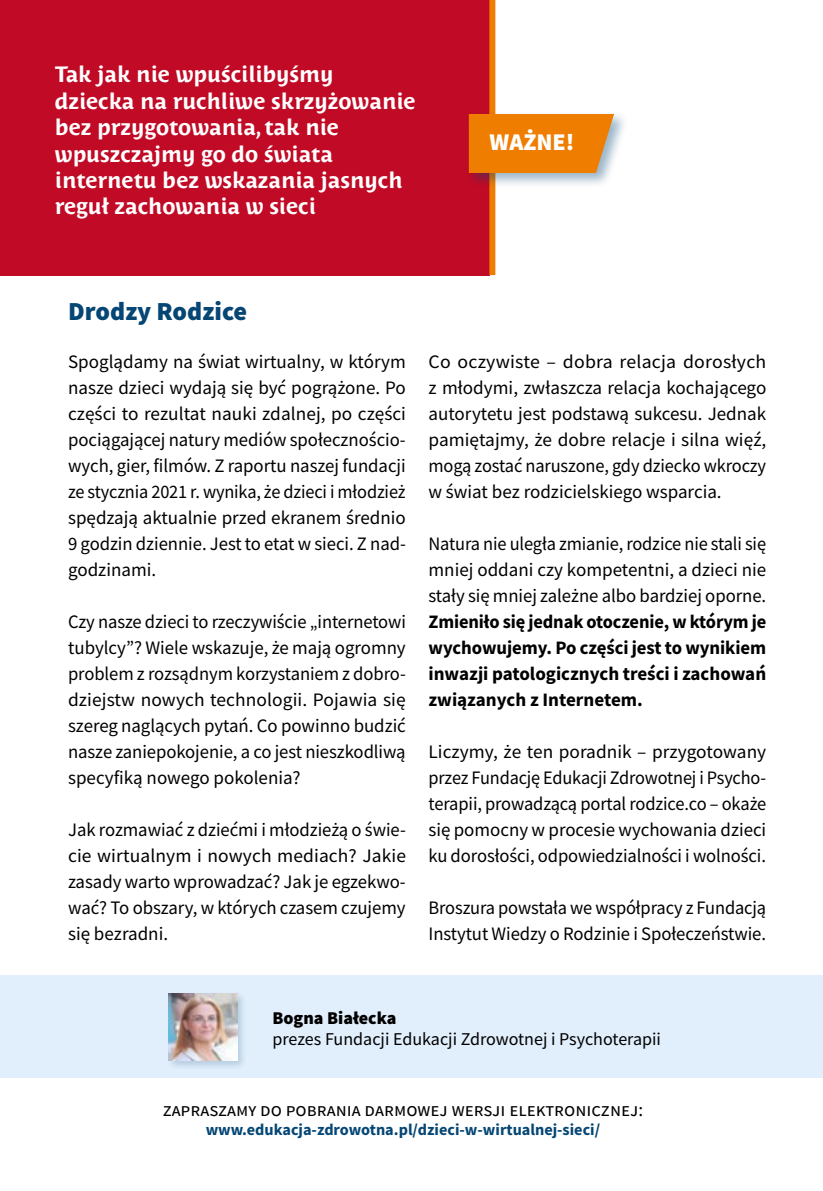
<style>
.page{position:relative;width:823px;height:1191px;background:#fff}
.page>*{position:absolute;margin:0;border:0;box-sizing:border-box;transform-origin:0 0}
.t1{font:900 26px "Source Sans Pro";color:#054674}
.t2{font:900 24px "Source Sans Pro";color:#fff}
.t3{font:700 22px/26.4px "Costa Ptf";color:#fff}
.t4{font:19px/26px "Source Sans Pro";letter-spacing:-.005em;color:#000;text-align:justify}
.t5{font:19px/26px "Source Sans Pro";letter-spacing:-.005em;color:#000;text-align:justify;scale:1.04 1}
.t6{font:700 19px/26px "Source Sans Pro";letter-spacing:-.005em;color:#000;text-align:justify}
.t7{font:18px "Source Sans Pro";color:#000}
.t8{font:900 18px "Source Sans Pro";color:#000}
.t9{font:700 16.2px "Source Sans Pro";color:#054674}
.s1{font-family:"DIN Pl";font-size:16px}
</style>
<div class="page">
<div style="left:0;top:975px;width:822px;height:102px;background:#e1eefb"></div>
<div style="left:0;top:0;width:489px;height:275px;background:#c10a25"></div>
<div style="left:489px;top:0;width:6px;height:275px;background:#ef7d00"></div>
<div style="left:464px;top:110px;width:164px;height:79px;background:#054674;opacity:.4"></div>
<div style="left:468px;top:114px;width:145px;height:59px;background:#ef7d00"></div>
<div style="left:166px;top:991px;width:80px;height:79px;background:#054674;opacity:.2"></div>
<img style="left:169px;top:993px;width:68px;height:67px">
<p class="t3" style="left:55px;top:62px;width:362px;text-indent:-17px"><span class="s1">2</span> Tak jak nie wpuścilibyśmy dziecka na ruchliwe skrzyżowanie bez przygotowania, tak nie wpuszczajmy go do świata internetu bez wskazania jasnych reguł zachowania w sieci</p>
<p class="t2" style="left:489px;top:125px;width:86px">WAŻNE!</p>
<h1 class="t1" style="left:68px;top:293px;width:181px">Drodzy Rodzice</h1>
<p class="t4" style="left:68px;top:348px;width:339px">Spoglądamy na świat wirtualny, w którym nasze dzieci wydają się być pogrążone. Po części to rezultat nauki zdalnej, po części pociągającej natury mediów społecznościo&shy;wych, gier, filmów. Z raportu naszej fundacji ze stycznia 2021 r. wynika, że dzieci i młodzież spędzają aktualnie przed ekranem średnio 9 godzin dziennie. Jest to etat w sieci. Z nad&shy;godzinami.</p>
<p class="t4" style="left:68px;top:608px;width:339px">Czy nasze dzieci to rzeczywiście „internetowi tubylcy”? Wiele wskazuje, że mają ogromny problem z rozsądnym korzystaniem z dobro&shy;dziejstw nowych technologii. Pojawia się szereg naglących pytań. Co powinno budzić nasze zaniepokojenie, a co jest nieszkodliwą specyfiką nowego pokolenia?</p>
<p class="t4" style="left:68px;top:816px;width:339px">Jak rozmawiać z dziećmi i młodzieżą o świe&shy;cie wirtualnym i nowych mediach? Jakie zasady warto wprowadzać? Jak je egzekwo&shy;wać? To obszary, w których czasem czujemy się bezradni.</p>
<p class="t5" style="left:428px;top:348px;width:326px">Co oczywiste – dobra relacja dorosłych z młodymi, zwłaszcza relacja kochającego autorytetu jest podstawą sukcesu. Jednak pamiętajmy, że dobre relacje i silna więź, mogą zostać naruszone, gdy dziecko wkroczy w świat bez rodzicielskiego wsparcia.</p>
<p class="t4" style="left:428px;top:530px;width:339px">Natura nie uległa zmianie, rodzice nie stali się mniej oddani czy kompetentni, a dzieci nie stały się mniej zależne albo bardziej oporne.</p>
<p class="t6" style="left:428px;top:608px;width:339px">Zmieniło się jednak otoczenie, w którym je wychowujemy. Po części jest to wynikiem inwazji patologicznych treści i zachowań związanych z Internetem.</p>
<p class="t4" style="left:428px;top:738px;width:339px">Liczymy, że ten poradnik – przygotowany przez Fundację Edukacji Zdrowotnej i Psycho&shy;terapii, prowadzącą portal rodzice.co – okaże się pomocny w procesie wychowania dzieci ku dorosłości, odpowiedzialności i wolności.</p>
<p class="t4" style="left:428px;top:894px;width:339px">Broszura powstała we współpracy z Fundacją<br>Instytut Wiedzy o Rodzinie i Społeczeństwie.</p>
<p class="t8" style="left:272px;top:1005px;width:125px">Bogna Białecka</p>
<p class="t7" style="left:272px;top:1027px;width:390px">prezes Fundacji Edukacji Zdrowotnej i Psychoterapii</p>
<p class="t4" style="left:163px;top:1096px;width:481px">zapraszamy do pobrania darmowej wersji elektronicznej:</p>
<p class="t9" style="left:205px;top:1119px;width:396px">www.edukacja-zdrowotna.pl/dzieci-w-wirtualnej-sieci/</p>
</div>
